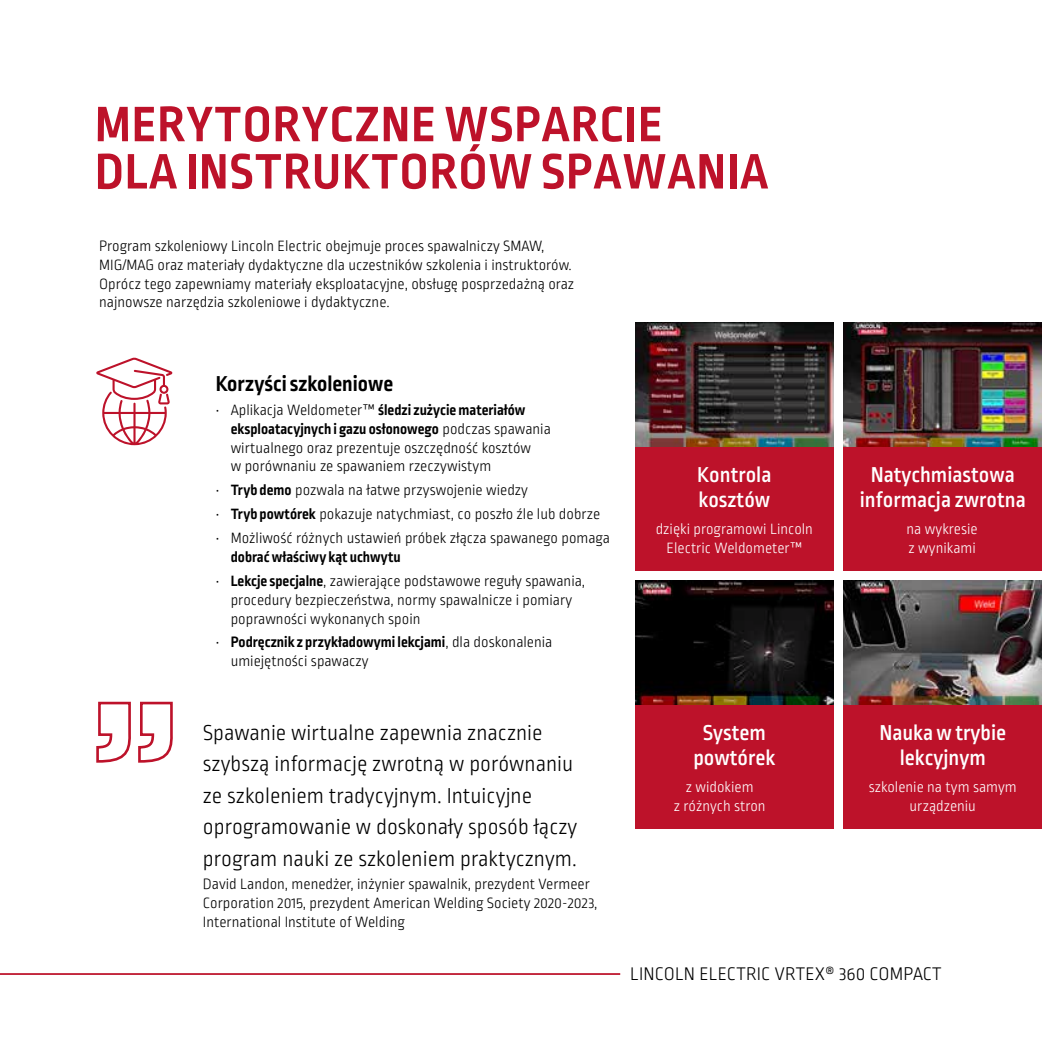
<style>
.page{position:relative;width:1042px;height:1042px;background:#fff}
.page>*{position:absolute;margin:0;border:0;box-sizing:border-box;transform-origin:0 0}
.t1{font:700 52.5px/47.2px "Ropa Sans Pro";letter-spacing:.02em;color:#bd122a}
.t2{font:300 22.75px/31.5px "Ropa Sans Pro";color:#000}
.t3{font:500 22.75px/24.5px "Ropa Sans Pro";color:#fff;text-align:center}
.t4{font:700 22.75px "Ropa Sans Pro";color:#000}
.t5{font:300 19.25px "Ropa Sans Pro";letter-spacing:.01em;color:#000}
.t6{font:300 15.75px/18.9px "Ropa Sans Pro";color:#000}
.t7{font:300 15.75px/18.9px "Ropa Sans Pro";color:#fff;text-align:center}
.t8{font:700 15.75px "Ropa Sans Pro";color:#000}
.s1{font-weight:700}
</style>
<div class="page">
<svg style="left:96px;top:701px;width:77px;height:62px"></svg>
<svg style="left:96px;top:357px;width:76px;height:88px"></svg>
<div style="left:635px;top:322px;width:198px;height:248px;background:#bd122a"></div>
<div style="left:635px;top:580px;width:198px;height:248px;background:#bd122a"></div>
<div style="left:843px;top:322px;width:199px;height:248px;background:#bd122a"></div>
<div style="left:843px;top:580px;width:199px;height:248px;background:#bd122a"></div>
<img style="left:635px;top:322px;width:198px;height:124px">
<img style="left:635px;top:580px;width:198px;height:124px">
<img style="left:843px;top:322px;width:199px;height:124px">
<img style="left:843px;top:580px;width:199px;height:124px">
<hr style="left:0;top:973px;width:620px;height:2px;background:#bd122a">
<h1 class="t1" style="left:95px;top:103px;width:675px">MERYTORYCZNE WSPARCIE<br>DLA INSTRUKTORÓW SPAWANIA</h1>
<p class="t6" style="left:99px;top:237px;width:476px">Program szkoleniowy Lincoln Electric obejmuje proces spawalniczy SMAW, MIG/MAG oraz materiały dydaktyczne dla uczestników szkolenia i instruktorów.<br>Oprócz tego zapewniamy materiały eksploatacyjne, obsługę posprzedażną oraz najnowsze narzędzia szkoleniowe i dydaktyczne.</p>
<h2 class="t4" style="left:216px;top:370px;width:179px">Korzyści szkoleniowe</h2>
<p class="t6" style="left:231px;top:401px;width:322px;text-indent:-15px">• Aplikacja Weldometer™ <span class="s1">śledzi zużycie materiałów eksploatacyjnych i gazu osłonowego</span> podczas spawania wirtualnego oraz prezentuje oszczędność kosztów<br>w porównaniu ze spawaniem rzeczywistym</p>
<p class="t6" style="left:216px;top:482px;width:314px">• <span class="s1">Tryb demo</span> pozwala na łatwe przyswojenie wiedzy</p>
<p class="t6" style="left:216px;top:505px;width:386px">• <span class="s1">Tryb powtórek</span> pokazuje natychmiast, co poszło źle lub dobrze</p>
<p class="t6" style="left:216px;top:529px;width:396px">• Możliwość różnych ustawień próbek złącza spawanego pomaga</p>
<p class="t8" style="left:231px;top:548px;width:172px">dobrać właściwy kąt uchwytu</p>
<p class="t6" style="left:231px;top:572px;width:356px;text-indent:-15px">• <span class="s1">Lekcje specjalne</span>, zawierające podstawowe reguły spawania, procedury bezpieczeństwa, normy spawalnicze i pomiary poprawności wykonanych spoin</p>
<p class="t6" style="left:231px;top:634px;width:323px;text-indent:-15px">• <span class="s1">Podręcznik z przykładowymi lekcjami</span>, dla doskonalenia umiejętności spawaczy</p>
<h2 class="t2" style="left:203px;top:718px;width:376px">Spawanie wirtualne zapewnia znacznie szybszą informację zwrotną w porównaniu ze szkoleniem tradycyjnym. Intuicyjne oprogramowanie w doskonały sposób łączy program nauki ze szkoleniem praktycznym.</h2>
<p class="t6" style="left:203px;top:876px;width:396px">David Landon, menedżer, inżynier spawalnik, prezydent Vermeer<br>Corporation 2015, prezydent American Welding Society 2020-2023,<br>International Institute of Welding</p>
<h2 class="t3" style="left:697px;top:464px;width:76px;text-align:left">Kontrola kosztów</h2>
<p class="t7" style="left:656px;top:521px;width:159px">dzięki programowi Lincoln<br>Electric Weldometer™</p>
<h2 class="t3" style="left:860px;top:464px;width:167px">Natychmiastowa informacja zwrotna</h2>
<p class="t7" style="left:906px;top:521px;width:73px;text-align:left">na wykresie z wynikami</p>
<h2 class="t3" style="left:693px;top:721px;width:84px">System powtórek</h2>
<h2 class="t3" style="left:879px;top:721px;width:128px">Nauka w trybie lekcyjnym</h2>
<p class="t7" style="left:674px;top:778px;width:93px">z widokiem<br>z różnych stron</p>
<p class="t7" style="left:868px;top:778px;width:150px">szkolenie na tym samym urządzeniu</p>
<p class="t5" style="left:630px;top:964px;width:313px">LINCOLN ELECTRIC VRTEX® 360 COMPACT</p>
</div>
